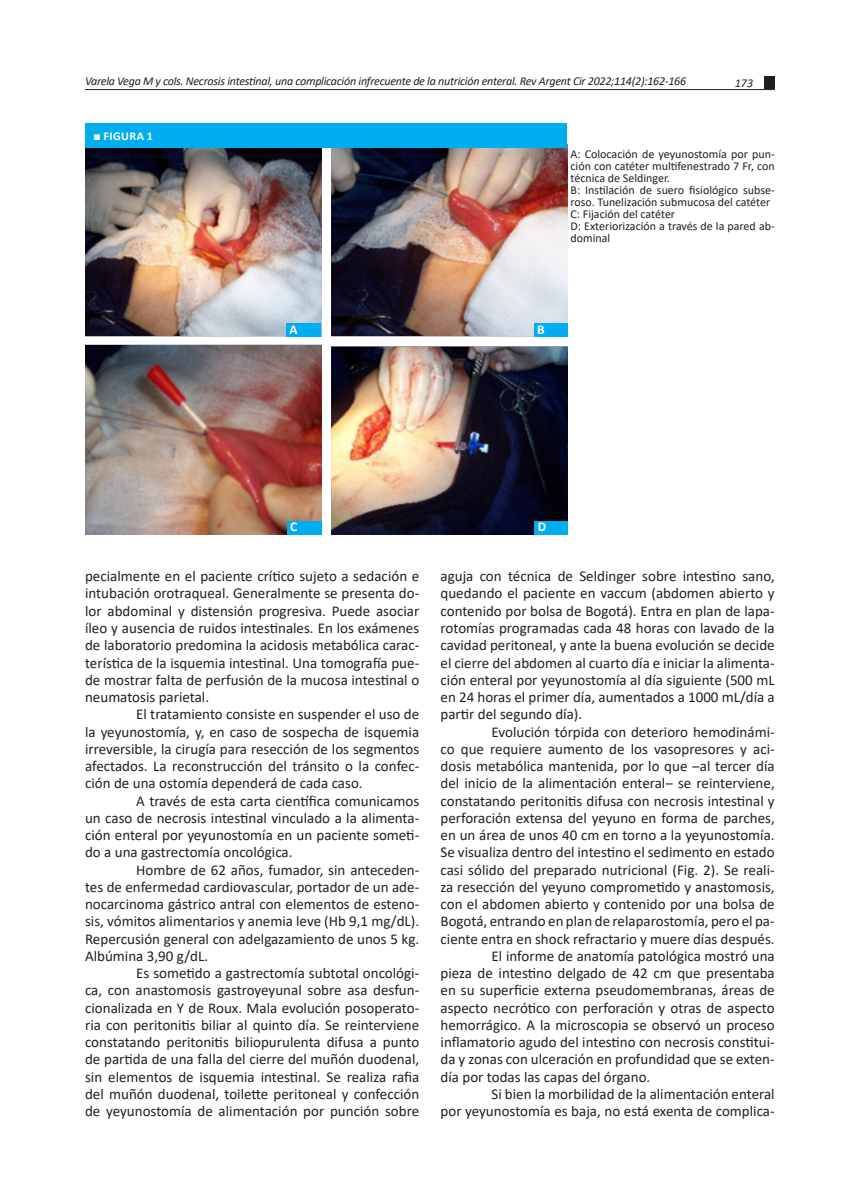
<style>
.page{position:relative;width:851px;height:1191px;background:#fff}
.page>*{position:absolute;margin:0;border:0;box-sizing:border-box;transform-origin:0 0}
.Texto_GRAL_CON_TAB{font:15px/17.2px "Calibri";color:#231f20;text-align:justify}
.Texto_GRAL{font:700 13.5px "Calibri";color:#fff}
.Texto_GRAL-2{font:12px/12px "Calibri";color:#231f20}
.t1{font:italic 12px "Calibri";letter-spacing:-.02em;color:#231f20}
.t2{font:700 12px "Calibri";letter-spacing:.04em;color:#fff}
.s1{font-family:"Garamond"}
</style>
<div class="page">
<hr style="left:85px;top:89px;width:689px;height:1px;background:#231f20">
<div style="left:763px;top:76px;width:11px;height:13px;background:#231f20"></div>
<img style="left:85px;top:148px;width:482px;height:386px">
<div style="left:85px;top:123px;width:482px;height:25px;background:#00aeef"></div>
<div style="left:286px;top:323px;width:34px;height:14px;background:#00aeef"></div>
<div style="left:534px;top:323px;width:33px;height:14px;background:#00aeef"></div>
<div style="left:287px;top:521px;width:34px;height:13px;background:#00aeef"></div>
<div style="left:534px;top:521px;width:34px;height:13px;background:#00aeef"></div>
<p class="t1" style="left:85px;top:73px;width:602px">Varela Vega M y cols. Necrosis intestinal, una complicación infrecuente de la nutrición enteral. Rev Argent Cir 2022;114(2):162-166</p>
<p class="t2" style="left:93px;top:128px;width:61px"><span class="s1">■</span> FIGURA 1</p>
<p class="t1" style="left:734px;top:74px;width:20px">173</p>
<p class="Texto_GRAL-2" style="left:570px;top:148px;width:206px;text-align:justify">A: Colocación de yeyunostomía por pun&shy;ción con catéter multifenestrado 7 Fr, con técnica de Seldinger.</p>
<p class="Texto_GRAL-2" style="left:570px;top:184px;width:206px">B: Instilación de suero fisiológico subse&shy;roso. Tunelización submucosa del catéter</p>
<p class="Texto_GRAL-2" style="left:570px;top:208px;width:106px">C: Fijación del catéter</p>
<p class="Texto_GRAL-2" style="left:570px;top:220px;width:206px">D: Exteriorización a través de la pared ab&shy;dominal</p>
<p class="Texto_GRAL" style="left:289px;top:319px;width:10px">A</p>
<p class="Texto_GRAL" style="left:537px;top:319px;width:9px">B</p>
<p class="Texto_GRAL" style="left:290px;top:517px;width:9px">C</p>
<p class="Texto_GRAL" style="left:537px;top:517px;width:10px">D</p>
<p class="Texto_GRAL_CON_TAB" style="left:85px;top:567px;width:335px">pecialmente en el paciente crítico sujeto a sedación e intubación orotraqueal. Generalmente se presenta do&shy;lor abdominal y distensión progresiva. Puede asociar íleo y ausencia de ruidos intestinales. En los exámenes de laboratorio predomina la acidosis metabólica carac&shy;terística de la isquemia intestinal. Una tomografía pue&shy;de mostrar falta de perfusión de la mucosa intestinal o neumatosis parietal.</p>
<p class="Texto_GRAL_CON_TAB" style="left:85px;top:705px;width:335px;text-indent:51px">El tratamiento consiste en suspender el uso de la yeyunostomía, y, en caso de sospecha de isquemia irreversible, la cirugía para resección de los segmentos afectados. La reconstrucción del tránsito o la confec&shy;ción de una ostomía dependerá de cada caso.</p>
<p class="Texto_GRAL_CON_TAB" style="left:85px;top:791px;width:335px;text-indent:51px">A través de esta carta científica comunicamos un caso de necrosis intestinal vinculado a la alimenta&shy;ción enteral por yeyunostomía en un paciente someti&shy;do a una gastrectomía oncológica.</p>
<p class="Texto_GRAL_CON_TAB" style="left:85px;top:860px;width:335px;text-indent:51px">Hombre de 62 años, fumador, sin anteceden&shy;tes de enfermedad cardiovascular, portador de un ade&shy;nocarcinoma gástrico antral con elementos de esteno&shy;sis, vómitos alimentarios y anemia leve (Hb 9,1 mg/dL).<br>Repercusión general con adelgazamiento de unos 5 kg.<br>Albúmina 3,90 g/dL.</p>
<p class="Texto_GRAL_CON_TAB" style="left:85px;top:964px;width:335px;text-indent:51px">Es sometido a gastrectomía subtotal oncológi&shy;ca, con anastomosis gastroyeyunal sobre asa desfun&shy;cionalizada en Y de Roux. Mala evolución posoperato&shy;ria con peritonitis biliar al quinto día. Se reinterviene constatando peritonitis biliopurulenta difusa a punto de partida de una falla del cierre del muñón duodenal, sin elementos de isquemia intestinal. Se realiza rafia del muñón duodenal, toilette peritoneal y confección de yeyunostomía de alimentación por punción sobre</p>
<p class="Texto_GRAL_CON_TAB" style="left:440px;top:567px;width:335px">aguja con técnica de Seldinger sobre intestino sano, quedando el paciente en vaccum (abdomen abierto y contenido por bolsa de Bogotá). Entra en plan de lapa&shy;rotomías programadas cada 48 horas con lavado de la cavidad peritoneal, y ante la buena evolución se decide el cierre del abdomen al cuarto día e iniciar la alimenta&shy;ción enteral por yeyunostomía al día siguiente (500 mL en 24 horas el primer día, aumentados a 1000 mL/día a partir del segundo día).</p>
<p class="Texto_GRAL_CON_TAB" style="left:440px;top:722px;width:335px;text-indent:51px">Evolución tórpida con deterioro hemodinámi&shy;co que requiere aumento de los vasopresores y aci&shy;dosis metabólica mantenida, por lo que ‒al tercer día del inicio de la alimentación enteral‒ se reinterviene, constatando peritonitis difusa con necrosis intestinal y perforación extensa del yeyuno en forma de parches, en un área de unos 40 cm en torno a la yeyunostomía.<br>Se visualiza dentro del intestino el sedimento en estado casi sólido del preparado nutricional (Fig. 2). Se reali&shy;za resección del yeyuno comprometido y anastomosis, con el abdomen abierto y contenido por una bolsa de Bogotá, entrando en plan de relaparostomía, pero el pa&shy;ciente entra en shock refractario y muere días después.</p>
<p class="Texto_GRAL_CON_TAB" style="left:440px;top:947px;width:335px;text-indent:51px">El informe de anatomía patológica mostró una pieza de intestino delgado de 42 cm que presentaba en su superficie externa pseudomembranas, áreas de aspecto necrótico con perforación y otras de aspecto hemorrágico. A la microscopia se observó un proceso inflamatorio agudo del intestino con necrosis constitui&shy;da y zonas con ulceración en profundidad que se exten&shy;día por todas las capas del órgano.</p>
<p class="Texto_GRAL_CON_TAB" style="left:440px;top:1085px;width:335px;text-align:right">Si bien la morbilidad de la alimentación enteral<br>por yeyunostomía es baja, no está exenta de complica-</p>
</div>
